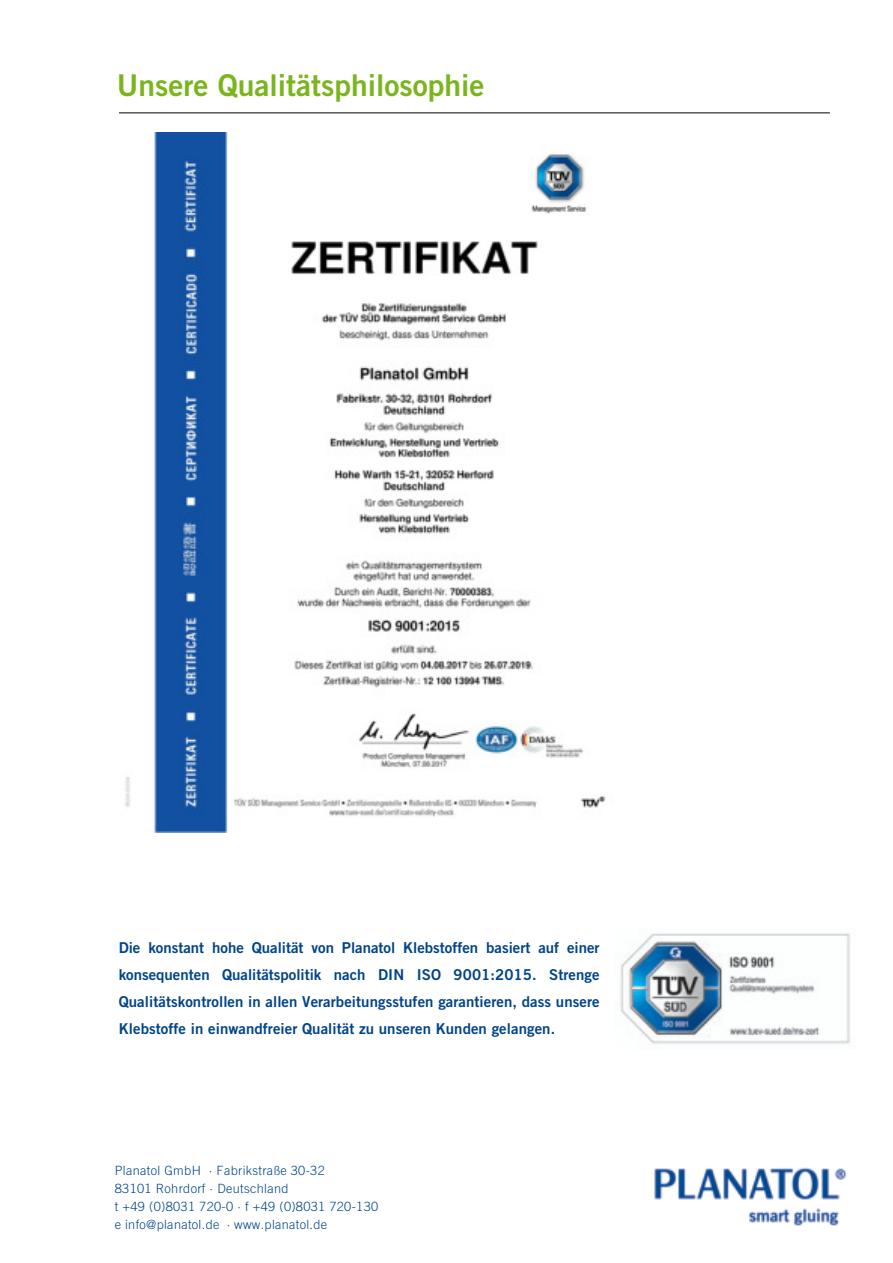
<style>
.page{position:relative;width:893px;height:1263px;background:#fff}
.page>*{position:absolute;margin:0;border:0;box-sizing:border-box;transform-origin:0 0}
.t1{font:30px "Trade Gothic Bold Two";color:#7ab51d}
.t2{font:15px/27px "Trade Gothic Bold Two";letter-spacing:.005em;color:#004489;text-align:justify}
.t3{font:300 12.75px/18px "Trade Gothic";letter-spacing:.025em;color:#004489}
</style>
<div class="page">
<hr style="left:119px;top:113px;width:711px;height:1px;background:#000">
<img style="left:654px;top:1167px;width:193px;height:59px">
<img style="left:620px;top:933px;width:230px;height:111px">
<img style="left:125px;top:133px;width:481px;height:700px">
<h1 class="t1" style="left:117px;top:74px;width:369px">Unsere Qualitätsphilosophie</h1>
<p class="t2" style="left:119px;top:935px;width:482px">Die konstant hohe Qualität von Planatol Klebstoffen basiert auf einer konsequenten Qualitätspolitik nach DIN ISO 9001:2015. Strenge Qualitätskontrollen in allen Verarbeitungsstufen garantieren, dass unsere Klebstoffe in einwandfreier Qualität zu unseren Kunden gelangen.</p>
<p class="t3" style="left:115px;top:1162px;width:265px">Planatol GmbH ·฀Fabrikstraße 30-32<br>83101 Rohrdorf ·฀Deutschland<br>t +49 (0)8031 720-0 ·฀f +49 (0)8031 720-130 e฀info@planatol.de ·฀www.planatol.de</p>
</div>
